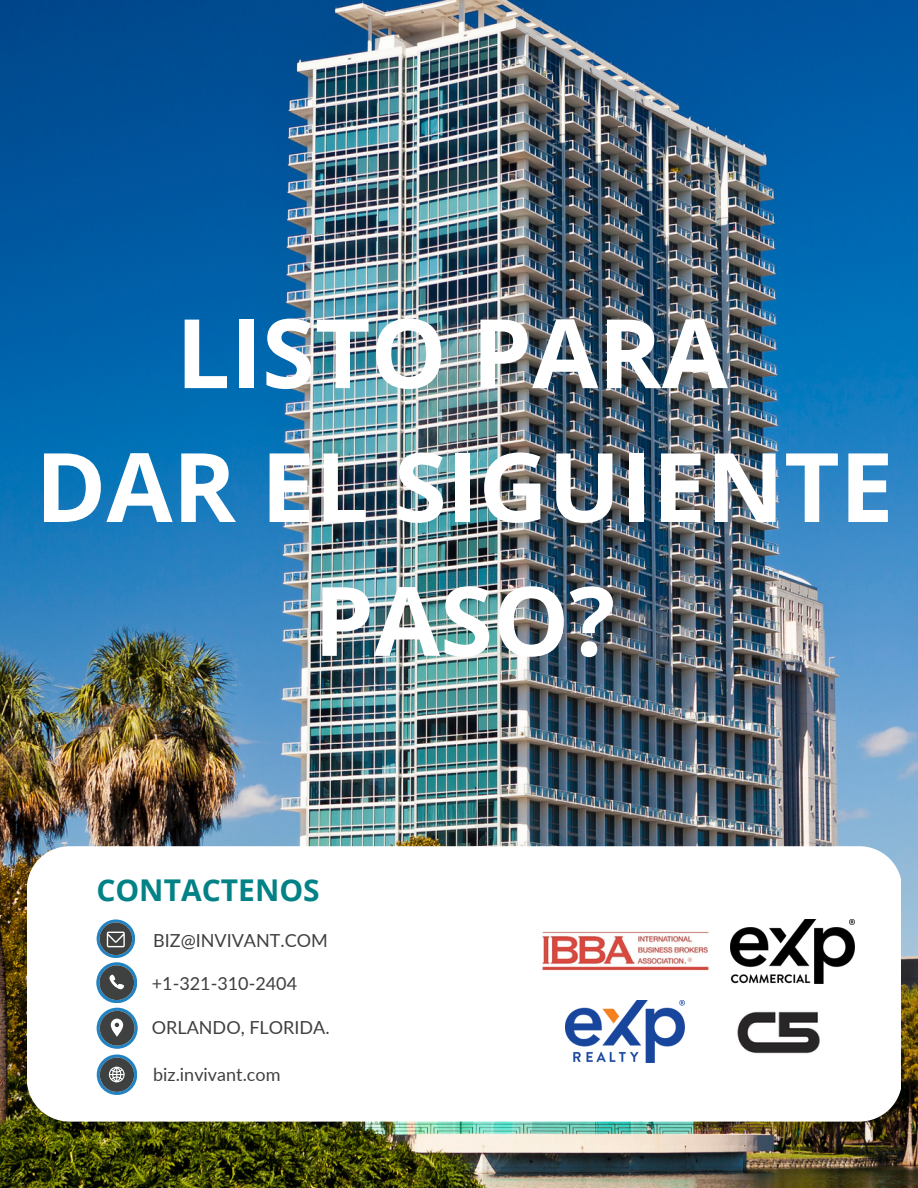
<style>
.page{position:relative;width:918px;height:1188px;background:#fff}
.page>*{position:absolute;margin:0;border:0;box-sizing:border-box;transform-origin:0 0}
.t1{font:700 96px/133.8px "Open Sans";color:#fff;text-align:center}
.t2{font:700 30px "Open Sans";color:#028286}
.t3{font:18px "Lato";color:#3f4140}
</style>
<div class="page">
<img style="left:0;top:0;width:918px;height:1188px">
<svg style="left:27px;top:846px;width:873px;height:276px"></svg>
<img style="left:731px;top:1005px;width:95px;height:55px">
<svg style="left:96px;top:919px;width:42px;height:176px"></svg>
<img style="left:534px;top:895px;width:183px;height:112px">
<img style="left:731px;top:919px;width:124px;height:64px">
<img style="left:566px;top:1000px;width:119px;height:62px">
<h1 class="t1" style="left:35px;top:284px;width:860px">LISTO PARA<br>DAR EL SIGUIENTE<br>PASO?</h1>
<h2 class="t2" style="left:96px;top:869px;width:225px">CONTACTENOS</h2>
<p class="t3" style="left:153px;top:929px;width:176px">BIZ@INVIVANT.COM</p>
<p class="t3" style="left:152px;top:972px;width:147px">+1-321-310-2404</p>
<p class="t3" style="left:152px;top:1016px;width:179px">ORLANDO, FLORIDA.</p>
<p class="t3" style="left:153px;top:1063px;width:129px">biz.invivant.com</p>
</div>
